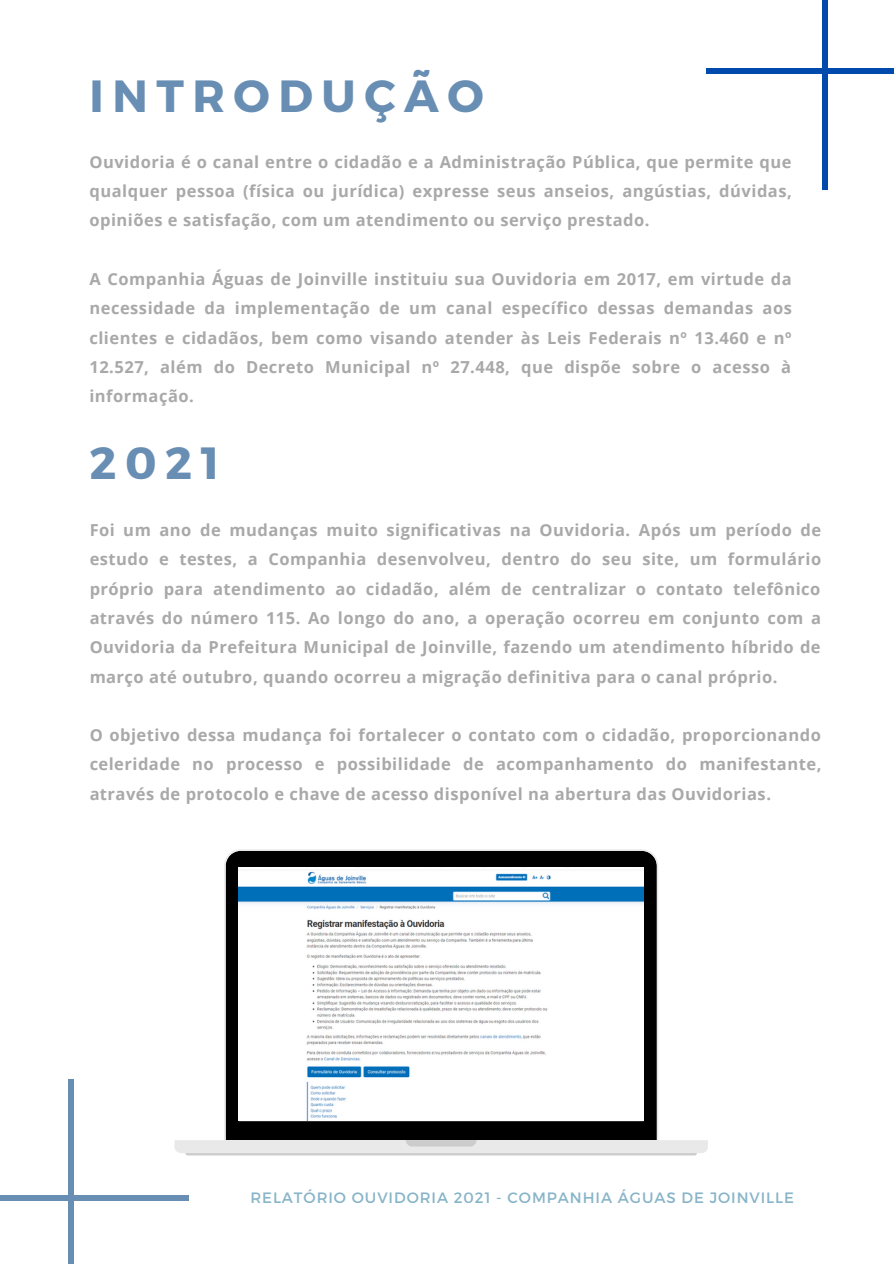
<style>
.page{position:relative;width:894px;height:1264px;background:#fff}
.page>*{position:absolute;margin:0;border:0;box-sizing:border-box;transform-origin:0 0}
.t1{font:700 45px "Montserrat";letter-spacing:.19em;color:#688eb4}
.t2{font:700 16.5px/29.2px "Open Sans";letter-spacing:.03em;color:#545454;text-align:justify}
.t3{font:15px "Montserrat";letter-spacing:.06em;color:#87b4c8}
</style>
<div class="page">
<div style="left:68px;top:1079px;width:5px;height:184px;background:#688eb4"></div>
<div style="left:0;top:1195px;width:189px;height:6px;background:#688eb4"></div>
<div style="left:822px;top:0;width:6px;height:190px;background:#004aad"></div>
<div style="left:706px;top:68px;width:187px;height:6px;background:#004aad"></div>
<svg style="left:174px;top:849px;width:533px;height:304px"></svg>
<svg style="left:405px;top:1140px;width:71px;height:6px"></svg>
<svg style="left:185px;top:1153px;width:511px;height:2px"></svg>
<img style="left:239px;top:867px;width:404px;height:253px">
<p class="t1" style="left:89px;top:67px;width:395px">INTRODUÇÃO</p>
<p class="t2" style="left:89px;top:147px;width:703px">Ouvidoria é o canal entre o cidadão e a Administração Pública, que permite que qualquer pessoa (física ou jurídica) expresse seus anseios, angústias, dúvidas, opiniões e satisfação, com um atendimento ou serviço prestado.</p>
<p class="t2" style="left:89px;top:264px;width:703px">A Companhia Águas de Joinville instituiu sua Ouvidoria em 2017, em virtude da necessidade da implementação de um canal específico dessas demandas aos clientes e cidadãos, bem como visando atender às Leis Federais nº 13.460 e nº 12.527, além do Decreto Municipal nº 27.448, que dispõe sobre o acesso à informação.</p>
<p class="t1" style="left:89px;top:434px;width:131px">2021</p>
<p class="t2" style="left:89px;top:515px;width:733px">Foi um ano de mudanças muito significativas na Ouvidoria. Após um período de estudo e testes, a Companhia desenvolveu, dentro do seu site, um formulário próprio para atendimento ao cidadão, além de centralizar o contato telefônico através do número 115. Ao longo do ano, a operação ocorreu em conjunto com a Ouvidoria da Prefeitura Municipal de Joinville, fazendo um atendimento híbrido de março até outubro, quando ocorreu a migração definitiva para o canal próprio.</p>
<p class="t2" style="left:89px;top:720px;width:733px">O objetivo dessa mudança foi fortalecer o contato com o cidadão, proporcionando celeridade no processo e possibilidade de acompanhamento do manifestante, através de protocolo e chave de acesso disponível na abertura das Ouvidorias.</p>
<p class="t3" style="left:250px;top:1187px;width:545px">RELATÓRIO OUVIDORIA 2021 - COMPANHIA ÁGUAS DE JOINVILLE</p>
</div>
